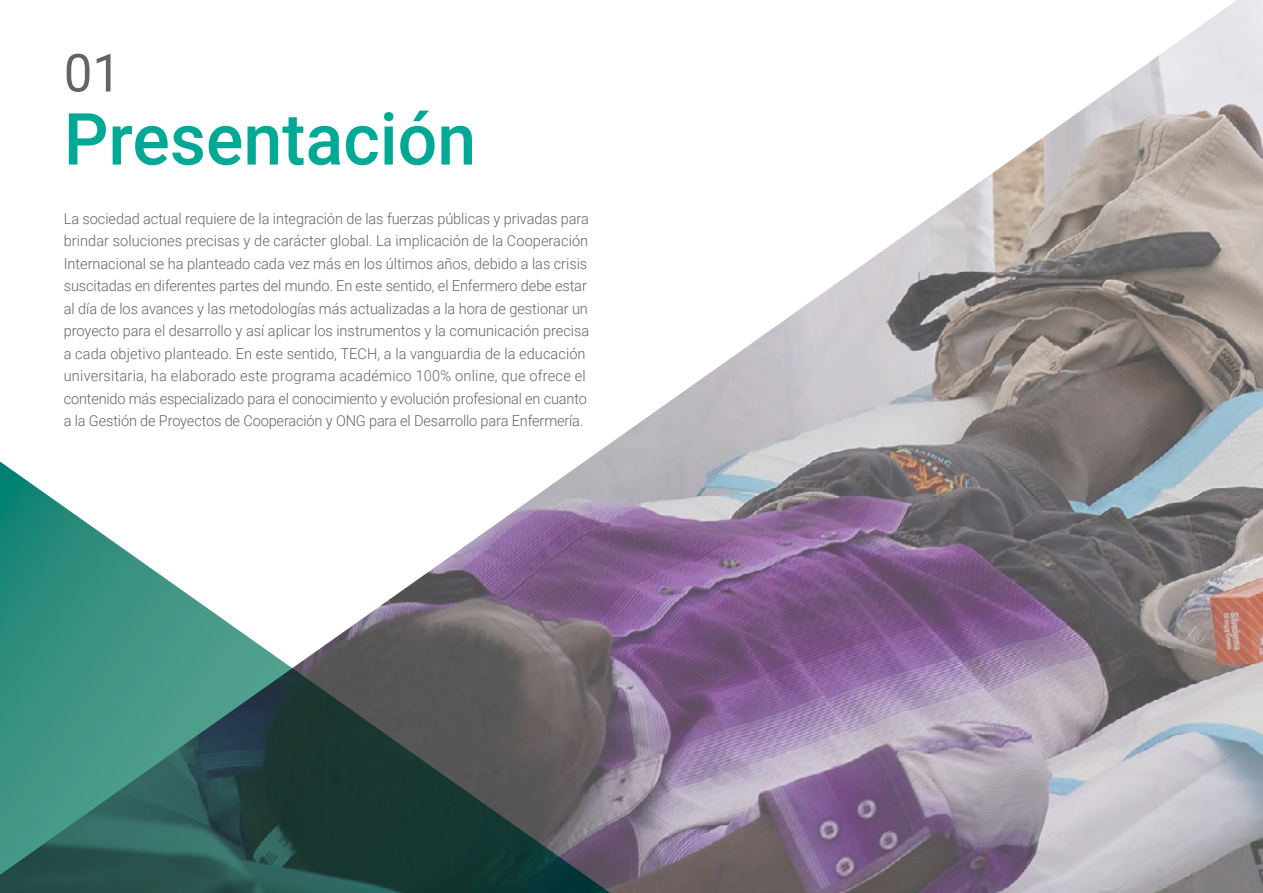
<style>
.page{position:relative;width:1263px;height:893px;background:#fff}
.page>*{position:absolute;margin:0;border:0;box-sizing:border-box;transform-origin:0 0}
.t1{font:500 72px "Roboto";color:#00a996}
.t2{font:52.5px "Roboto";color:#61646a}
.t3{font:300 15px/22.5px "Roboto";letter-spacing:-.005em;color:#61646a}
</style>
<div class="page">
<img style="left:607px;top:0;width:656px;height:893px">
<svg style="left:0;top:446px;width:640px;height:447px"></svg>
<h2 class="t2" style="left:64px;top:36px;width:59px">01</h2>
<h1 class="t1" style="left:64px;top:89px;width:414px">Presentación</h1>
<p class="t3" style="left:64px;top:207px;width:527px">La sociedad actual requiere de la integración de las fuerzas públicas y privadas para brindar soluciones precisas y de carácter global. La implicación de la Cooperación Internacional se ha planteado cada vez más en los últimos años, debido a las crisis suscitadas en diferentes partes del mundo. En este sentido, el Enfermero debe estar al día de los avances y las metodologías más actualizadas a la hora de gestionar un proyecto para el desarrollo y así aplicar los instrumentos y la comunicación precisa a cada objetivo planteado. En este sentido, TECH, a la vanguardia de la educación universitaria, ha elaborado este programa académico 100% online, que ofrece el contenido más especializado para el conocimiento y evolución profesional en cuanto a la Gestión de Proyectos de Cooperación y ONG para el Desarrollo para Enfermería.</p>
</div>
